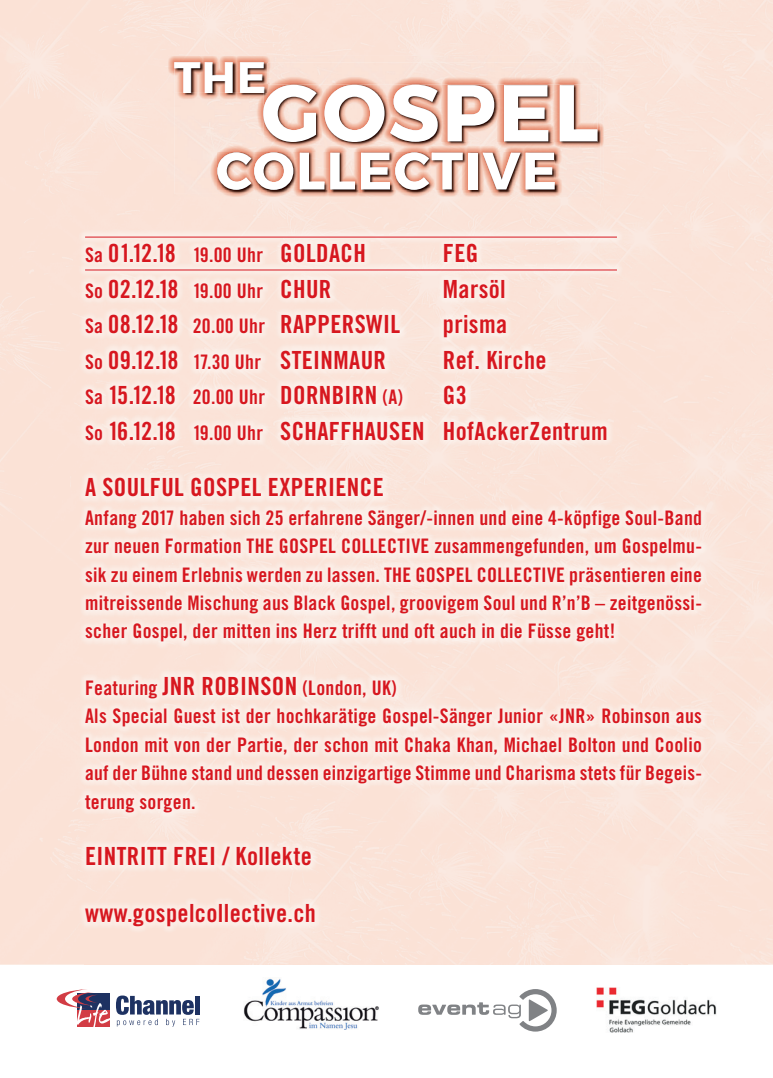
<style>
.page{position:relative;width:773px;height:1078px;background:#fff}
.page>*{position:absolute;margin:0;border:0;box-sizing:border-box;transform-origin:0 0}
.t1{font:700 80px "Montserrat";letter-spacing:.03em;color:#fff}
.t2{font:700 52.5px "Montserrat";letter-spacing:.03em;color:#fff}
.t3{font:700 43.75px "Montserrat";color:#fff}
.t4{font:25px/35.5px "Trade Gothic Bold Cond Twenty";letter-spacing:.015em;color:#d7171f}
.t5{font:20px/28.2px "Trade Gothic Bold Cond Twenty";letter-spacing:.015em;color:#d7171f;text-align:justify}
.s1{font-size:20px}
.s2{font-size:25px}
</style>
<div class="page">
<img style="left:168px;top:56px;width:435px;height:141px">
<hr style="left:85px;top:236px;width:532px;height:1px;background:#d7171f">
<hr style="left:85px;top:269px;width:532px;height:1px;background:#d7171f">
<svg style="left:57px;top:989px;width:142px;height:38px"></svg>
<hr style="left:195px;top:995px;width:4px;height:19px;background:#1e3262">
<svg style="left:418px;top:989px;width:138px;height:42px"></svg>
<img style="left:596px;top:987px;width:120px;height:45px">
<img style="left:243px;top:978px;width:136px;height:50px">
<img style="left:174px;top:62px;width:426px;height:132px">
<img style="left:263px;top:85px;width:334px;height:57px">
<svg style="left:263px;top:85px;width:4px;height:8px"></svg>
<img style="left:217px;top:152px;width:337px;height:38px">
<h3 class="t3" style="left:174px;top:50px;width:94px">THE</h3>
<h1 class="t1" style="left:261px;top:63px;width:339px">GOSPEL</h1>
<h2 class="t2" style="left:216px;top:138px;width:342px">COLLECTIVE</h2>
<p class="t4" style="left:85px;top:235px;width:282px"><span class="s1">Sa</span> 01.12.18 <span class="s1">19.00 Uhr</span> GOLDACH</p>
<p class="t4" style="left:443px;top:235px;width:37px">FEG</p>
<p class="t4" style="left:85px;top:271px;width:248px"><span class="s1">So</span> 02.12.18 <span class="s1">19.00 Uhr</span> CHUR</p>
<p class="t4" style="left:443px;top:271px;width:64px">Marsöl</p>
<p class="t4" style="left:85px;top:306px;width:317px"><span class="s1">Sa</span> 08.12.18 <span class="s1">20.00 Uhr</span> RAPPERSWIL</p>
<p class="t4" style="left:443px;top:306px;width:66px">prisma</p>
<p class="t4" style="left:85px;top:342px;width:302px"><span class="s1">So</span> 09.12.18 <span class="s1">17.30 Uhr</span> STEINMAUR</p>
<p class="t4" style="left:443px;top:342px;width:105px">Ref. Kirche</p>
<p class="t4" style="left:85px;top:377px;width:319px"><span class="s1">Sa</span> 15.12.18 <span class="s1">20.00 Uhr</span> DORNBIRN <span class="s1">(A)</span></p>
<p class="t4" style="left:85px;top:377px;width:524px;text-indent:358px">G3<br><span class="s1">So</span> 16.12.18 <span class="s1">19.00 Uhr</span> SCHAFFHAUSEN HofAckerZentrum</p>
<p class="t4" style="left:85px;top:469px;width:300px">A SOULFUL GOSPEL EXPERIENCE</p>
<p class="t5" style="left:85px;top:503px;width:618px">Anfang 2017 haben sich 25 erfahrene Sänger/-innen und eine 4-köpfige Soul-Band zur neuen Formation THE GOSPEL COLLECTIVE zusammengefunden, um Gospelmu&shy;sik zu einem Erlebnis werden zu lassen. THE GOSPEL COLLECTIVE präsentieren eine mitreissende Mischung aus Black Gospel, groovigem Soul und R’n’B – zeitgenössi&shy;scher Gospel, der mitten ins Herz trifft und oft auch in die Füsse geht!</p>
<p class="t5" style="left:85px;top:673px;width:618px;text-align:left">Featuring <span class="s2">JNR ROBINSON</span> (London, UK)<br>Als Special Guest ist der hochkarätige Gospel-Sänger Junior «JNR» Robinson aus London mit von der Partie, der schon mit Chaka Khan, Michael Bolton und Coolio auf der Bühne stand und dessen einzigartige Stimme und Charisma stets für Begeis&shy;terung sorgen.</p>
<p class="t4" style="left:85px;top:838px;width:228px">EINTRITT FREI / Kollekte</p>
<p class="t4" style="left:85px;top:894px;width:232px">www.gospelcollective.ch</p>
</div>
